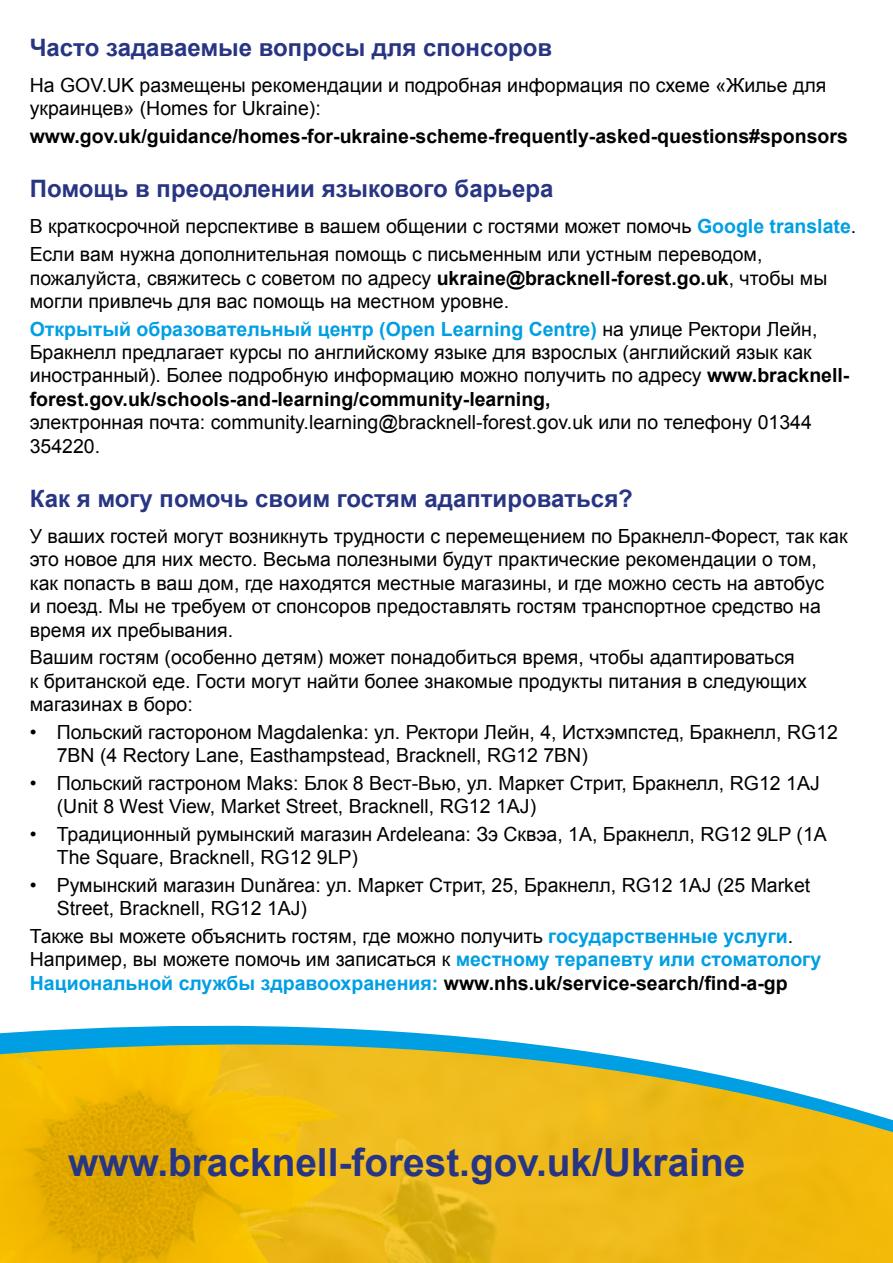
<style>
.page{position:relative;width:893px;height:1263px;background:#fff}
.page>*{position:absolute;margin:0;border:0;box-sizing:border-box;transform-origin:0 0}
.section_title{font:700 38.85px "Arial";color:#283583}
.section_title-2{font:700 24px "Arial";color:#283583}
.t1{font:19.5px/23.4px "Arial";color:#000}
.t2{font:700 19.5px/23.4px "Arial";color:#009fe3}
.t3{font:700 19.5px "Arial";color:#000}
.s1{font-weight:700;color:#009fe3}
.s2{font-weight:700}
.s3{font-weight:400;color:#000}
.s4{color:#000}
</style>
<div class="page">
<svg style="left:0;top:1025px;width:530px;height:19px;fill:#009fe3"></svg>
<img style="left:0;top:1044px;width:893px;height:219px">
<p class="section_title-2" style="left:30px;top:32px;width:524px">Часто задаваемые вопросы для спонсоров</p>
<p class="t1" style="left:30px;top:74px;width:798px">На GOV.UK размещены рекомендации и подробная информация по схеме «Жилье для украинцев» (Homes for Ukraine):</p>
<p class="t3" style="left:30px;top:123px;width:820px">www.gov.uk/guidance/homes-for-ukraine-scheme-frequently-asked-questions#sponsors</p>
<p class="section_title-2" style="left:30px;top:173px;width:525px">Помощь в преодолении языкового барьера</p>
<p class="t1" style="left:30px;top:215px;width:828px">В краткосрочной перспективе в вашем общении с гостями может помочь <span class="s1">Google translate</span>.</p>
<p class="t1" style="left:30px;top:243px;width:799px">Если вам нужна дополнительная помощь с письменным или устным переводом, пожалуйста, свяжитесь с советом по адресу <span class="s2">ukraine@bracknell-forest.go.uk</span>, чтобы мы могли привлечь для вас помощь на местном уровне.</p>
<p class="t1" style="left:30px;top:317px;width:821px"><span class="s1">Открытый образовательный центр (Open Learning Centre)</span> на улице Ректори Лейн, Бракнелл предлагает курсы по английскому языке для взрослых (английский язык как иностранный). Более подробную информацию можно получить по адресу <span class="s2">www.bracknell&shy;forest.gov.uk/schools-and-learning/community-learning,<br></span>электронная почта: community.learning@bracknell-forest.gov.uk или по телефону 01344<br>354220.</p>
<p class="section_title-2" style="left:30px;top:483px;width:605px">Как я могу помочь своим гостям адаптироваться?</p>
<p class="t1" style="left:30px;top:525px;width:819px">У ваших гостей могут возникнуть трудности с перемещением по Бракнелл-Форест, так как это новое для них место. Весьма полезными будут практические рекомендации о том, как попасть в ваш дом, где находятся местные магазины, и где можно сесть на автобус<br>и поезд. Мы не требуем от спонсоров предоставлять гостям транспортное средство на время их пребывания.</p>
<p class="t1" style="left:30px;top:646px;width:778px">Вашим гостям (особенно детям) может понадобиться время, чтобы адаптироваться к британской еде. Гости могут найти более знакомые продукты питания в следующих магазинах в боро:</p>
<p class="t1" style="left:57px;top:720px;width:783px;text-indent:-27px">• Польский гастороном Magdalenka: ул. Ректори Лейн, 4, Истхэмпстед, Бракнелл, RG12<br>7BN (4 Rectory Lane, Easthampstead, Bracknell, RG12 7BN)</p>
<p class="t1" style="left:57px;top:771px;width:764px;text-indent:-27px">• Польский гастроном Maks: Блок 8 Вест-Вью, ул. Маркет Стрит, Бракнелл, RG12 1AJ (Unit 8 West View, Market Street, Bracknell, RG12 1AJ)</p>
<p class="t1" style="left:57px;top:822px;width:772px;text-indent:-27px">• Традиционный румынский магазин Ardeleana: Зэ Сквэа, 1А, Бракнелл, RG12 9LP (1A<br>The Square, Bracknell, RG12 9LP)</p>
<p class="t1" style="left:57px;top:874px;width:755px;text-indent:-27px">• Румынский магазин Dunărea: ул. Маркет Стрит, 25, Бракнелл, RG12 1AJ (25 Market<br>Street, Bracknell, RG12 1AJ)</p>
<p class="t2" style="left:30px;top:925px;width:793px"><span class="s3">Также вы можете объяснить гостям, где можно получить</span> государственные услуги<span class="s3">.<br>Например, вы можете помочь им записаться к</span> местному терапевту или стоматологу<br>Национальной службы здравоохранения: <span class="s4">www.nhs.uk/service-search/find-a-gp</span></p>
<p class="section_title" style="left:68px;top:1137px;width:678px">www.bracknell-forest.gov.uk/Ukraine</p>
</div>
